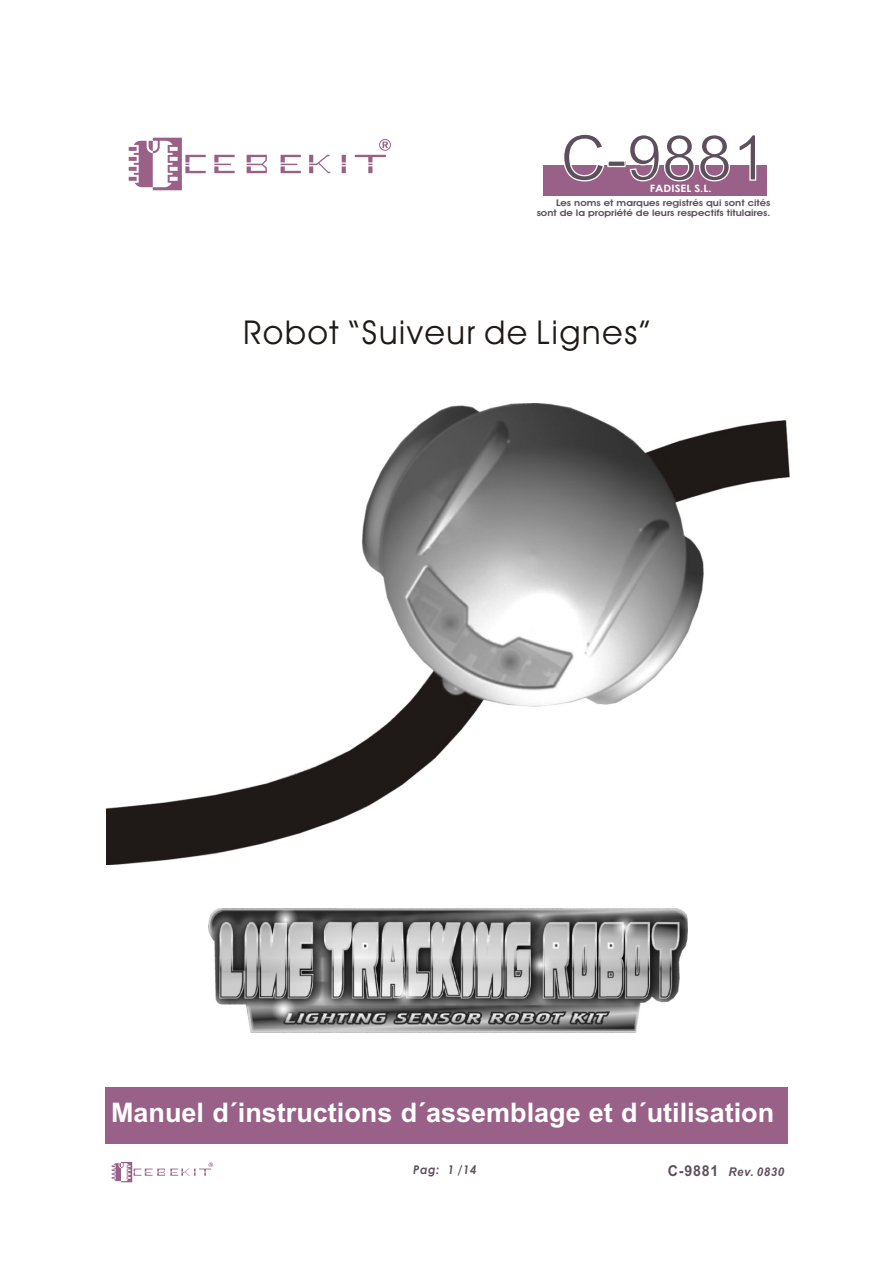
<style>
.page{position:relative;width:894px;height:1263px;background:#fff}
.page>*{position:absolute;margin:0;border:0;box-sizing:border-box;transform-origin:0 0}
.t1{font:63px "Arial";color:#5e4f5c}
.t2{font:33px "Avant Garde Bk BT";letter-spacing:.055em;color:#1f1a17}
.t3{font:700 27px "Arial";color:#fff}
.t4{font:italic 700 12px "Arial";letter-spacing:.055em;color:#5e4f5c;scale:.94 1}
.t5{font:italic 700 12px "Century Gothic";color:#5e4f5c;scale:.94 1}
.t6{font:700 10.2px "Century Gothic";color:#fff;scale:1.11 1}
.t7{font:700 9.15px/9.9px "Avant Garde Bk BT";color:#5e4f5c;text-align:right;scale:1.15 1}
.s1{color:#fff}
.s2{font-style:normal;font-size:15px}
</style>
<div class="page">
<div style="left:105px;top:1087px;width:683px;height:56px;background:#996187"></div>
<div style="left:543px;top:165px;width:224px;height:31px;background:#996187"></div>
<svg style="left:247px;top:155px;width:20px;height:18px"></svg>
<svg style="left:281px;top:155px;width:20px;height:18px"></svg>
<svg style="left:214px;top:155px;width:21px;height:18px"></svg>
<svg style="left:309px;top:155px;width:21px;height:18px"></svg>
<svg style="left:342px;top:155px;width:4px;height:18px"></svg>
<svg style="left:129px;top:138px;width:77px;height:52px"></svg>
<svg style="left:355px;top:139px;width:36px;height:34px"></svg>
<svg style="left:112px;top:1162px;width:101px;height:20px"></svg>
<img style="left:107px;top:403px;width:682px;height:462px">
<img style="left:209px;top:908px;width:478px;height:124px">
<h1 class="t1" style="left:561px;top:134px;width:208px"><span class="s1">C</span>-9881</h1>
<p class="t6" style="left:650px;top:184px;width:57px">FADISEL S.L.</p>
<p class="t7" style="left:537px;top:199px;width:205px">Les noms et marques registrés qui sont cités sont de la propriété de leurs respectifs titulaires.</p>
<h2 class="t2" style="left:244px;top:319px;width:409px">Robot “Suiveur de Lignes”</h2>
<h3 class="t3" style="left:111px;top:1102px;width:665px">Manuel d´instructions d´assemblage et d´utilisation</h3>
<h3 class="t5" style="left:413px;top:1165px;width:69px">Pag: 1 /14</h3>
<h3 class="t4" style="left:668px;top:1168px;width:125px"><span class="s2">C-9881</span> Rev. 0830</h3>
</div>
